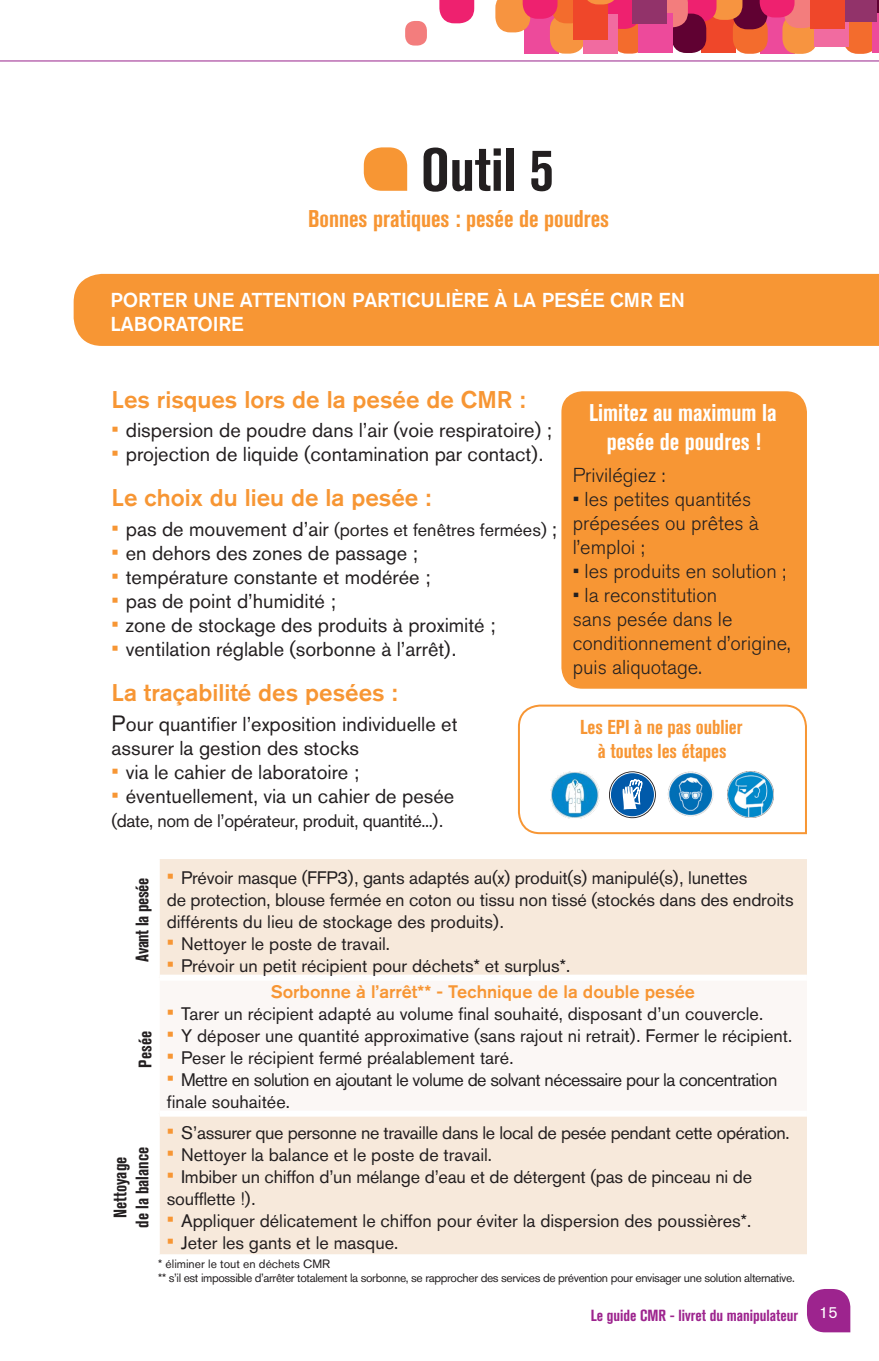
<style>
.page{position:relative;width:879px;height:1361px;background:#fff}
.page>*{position:absolute;margin:0;border:0;box-sizing:border-box;transform-origin:0 0}
.t1{font:700 condensed 60px "Akzidenz Grotesk BQ";color:#231f20}
.t2{font:500 24px "Akzidenz Grotesk BQ";color:#f79634}
.t3{font:700 condensed 24px/28.8px "Akzidenz Grotesk BQ";color:#fff;text-align:center}
.t4{font:700 condensed 24px "Akzidenz Grotesk BQ";color:#f79634}
.t5{font:20px "Akzidenz Grotesk BQ";color:#231f20}
.t6{font:300 20px/24px "Akzidenz Grotesk BQ";color:#231f20}
.t7{font:500 20px/24px "Akzidenz Grotesk BQ";letter-spacing:-.005em;color:#fff}
.t8{font:700 condensed 20px "Akzidenz Grotesk BQ";color:#f79634}
.t9{font:18px/22px "Akzidenz Grotesk BQ";color:#231f20}
.t10{font:18px "Akzidenz Grotesk BQ";letter-spacing:-.02em;color:#231f20}
.t11{font:18px "Akzidenz Grotesk BQ";letter-spacing:-.03em;color:#231f20}
.t12{font:500 18px "Akzidenz Grotesk BQ";color:#f79634}
.t13{font:700 condensed 18px "Akzidenz Grotesk BQ";color:#231f20}
.t14{font:700 condensed 18px "Akzidenz Grotesk BQ";letter-spacing:-.02em;color:#231f20}
.t15{font:700 condensed 16px "Akzidenz Grotesk BQ";color:#9d248e}
.t16{font:16px "Akzidenz Grotesk BQ";color:#fff}
.t17{font:12px "Akzidenz Grotesk BQ";letter-spacing:-.03em;color:#231f20}
.t18{font:12px "Akzidenz Grotesk BQ";color:#231f20}
.s1{font-size:22px;color:#f79634}
.s2{font-size:20px}
.s3{font-size:22px}
</style>
<div class="page">
<hr style="left:0;top:60px;width:879px;height:1px;background:#98228b">
<svg style="left:807px;top:1289px;width:43px;height:43px;background:#a63999"></svg>
<div style="left:759px;top:14px;width:35px;height:40px;background:#ed4a9b"></div>
<div style="left:700px;top:13px;width:35px;height:39px;background:#ef472a"></div>
<div style="left:782px;top:14px;width:35px;height:40px;background:#f79440;border-radius:15px"></div>
<div style="left:733px;top:14px;width:34px;height:40px;background:#f36c2d;border-radius:15px"></div>
<div style="left:843px;top:14px;width:35px;height:40px;background:#f36c2d;border-radius:15px"></div>
<svg style="left:877px;top:0;width:2px;height:14px"></svg>
<div style="left:814px;top:7px;width:35px;height:40px;background:#f16ba0"></div>
<div style="left:872px;top:14px;width:7px;height:39px;background:#ed4a9b"></div>
<div style="left:671px;top:14px;width:35px;height:39px;background:#600132;border-radius:15px"></div>
<div style="left:842px;top:0;width:35px;height:21px;background:#92336a"></div>
<div style="left:810px;top:0;width:35px;height:29px;background:#ef472a"></div>
<div style="left:524px;top:14px;width:35px;height:39px;background:#ed4a9b"></div>
<div style="left:550px;top:14px;width:35px;height:40px;background:#f79440;border-radius:15px"></div>
<div style="left:612px;top:14px;width:35px;height:40px;background:#f36c2d;border-radius:15px"></div>
<svg style="left:667px;top:0;width:143px;height:29px"></svg>
<svg style="left:439px;top:0;width:35px;height:23px"></svg>
<div style="left:583px;top:14px;width:35px;height:40px;background:#f16ba0"></div>
<div style="left:638px;top:14px;width:35px;height:39px;background:#ed4a9b"></div>
<div style="left:632px;top:0;width:35px;height:24px;background:#92336a"></div>
<div style="left:573px;top:0;width:35px;height:39px;background:#ef472a"></div>
<svg style="left:495px;top:0;width:142px;height:32px"></svg>
<div style="left:405px;top:21px;width:22px;height:25px;background:#f37d7d;border-radius:9px"></div>
<div style="left:74px;top:274px;width:805px;height:72px;background:#f79634"></div>
<svg style="left:364px;top:147px;width:43px;height:44px;background:#f7a14a"></svg>
<div style="left:160px;top:859px;width:647px;height:395px;background:#f7e9db"></div>
<div style="left:159px;top:977px;width:648px;height:136px;background:#fbf7f5"></div>
<hr style="left:158px;top:977px;width:2px;height:136px;background:#fff">
<div style="left:160px;top:974px;width:647px;height:6px;background:#fff"></div>
<div style="left:160px;top:1110px;width:647px;height:6px;background:#fff"></div>
<div style="left:561px;top:391px;width:246px;height:298px;background:#f79634"></div>
<svg style="left:517px;top:704px;width:290px;height:131px"></svg>
<p class="t1" style="left:421px;top:136px;width:134px">Outil 5</p>
<p class="t4" style="left:308px;top:205px;width:303px">Bonnes pratiques : pesée de poudres</p>
<p class="t7" style="left:111px;top:287px;width:576px">PORTER UNE ATTENTION PARTICULIÈRE À LA PESÉE CMR EN<br>LABORATOIRE</p>
<p class="t2" style="left:111px;top:384px;width:415px">Les risques lors de la pesée de CMR :</p>
<p class="t5" style="left:111px;top:418px;width:442px"><span class="s1">•</span> dispersion de poudre dans l’air (voie respiratoire) ;</p>
<p class="t5" style="left:111px;top:442px;width:433px"><span class="s1">•</span> projection de liquide (contamination par contact).</p>
<p class="t2" style="left:111px;top:483px;width:321px">Le choix du lieu de la pesée :</p>
<p class="t9" style="left:111px;top:518px;width:447px"><span class="s1">•</span> <span class="s2">pas de mouvement d’air</span> (portes et fenêtres fermées) <span class="s2">;</span></p>
<p class="t5" style="left:111px;top:541px;width:308px"><span class="s1">•</span> en dehors des zones de passage ;</p>
<p class="t5" style="left:111px;top:565px;width:320px"><span class="s1">•</span> température constante et modérée ;</p>
<p class="t5" style="left:111px;top:589px;width:226px"><span class="s1">•</span> pas de point d’humidité ;</p>
<p class="t5" style="left:111px;top:613px;width:385px"><span class="s1">•</span> zone de stockage des produits à proximité ;</p>
<p class="t5" style="left:111px;top:637px;width:346px"><span class="s1">•</span> ventilation réglable (sorbonne à l’arrêt).</p>
<p class="t2" style="left:111px;top:678px;width:288px">La traçabilité des pesées :</p>
<p class="t5" style="left:111px;top:712px;width:347px"><span class="s3">P</span>our quantifier l’exposition individuelle et</p>
<p class="t5" style="left:111px;top:736px;width:249px">assurer la gestion des stocks</p>
<p class="t5" style="left:111px;top:760px;width:249px"><span class="s1">•</span> via le cahier de laboratoire ;</p>
<p class="t5" style="left:111px;top:784px;width:344px"><span class="s1">•</span> éventuellement, via un cahier de pesée</p>
<p class="t10" style="left:111px;top:810px;width:333px">(date, nom de l’opérateur, produit, quantité...).</p>
<p class="t9" style="left:167px;top:866px;width:582px"><span class="s1">•</span> Prévoir masque (FFP3), gants adaptés au(x) produit(s) manipulé(s), lunettes</p>
<p class="t9" style="left:167px;top:888px;width:628px">de protection, blouse fermée en coton ou tissu non tissé (stockés dans des endroits</p>
<p class="t9" style="left:167px;top:910px;width:339px">différents du lieu de stockage des produits).</p>
<p class="t9" style="left:167px;top:932px;width:225px"><span class="s1">•</span> Nettoyer le poste de travail.</p>
<p class="t9" style="left:167px;top:954px;width:405px"><span class="s1">•</span> Prévoir un petit récipient pour déchets* et surplus*.</p>
<p class="t12" style="left:271px;top:980px;width:426px">Sorbonne à l’arrêt** - Technique de la double pesée</p>
<p class="t9" style="left:167px;top:1002px;width:598px"><span class="s1">•</span> Tarer un récipient adapté au volume final souhaité, disposant d’un couvercle.</p>
<p class="t9" style="left:167px;top:1024px;width:627px"><span class="s1">•</span> Y déposer une quantité approximative (sans rajout ni retrait). Fermer le récipient.</p>
<p class="t9" style="left:167px;top:1046px;width:348px"><span class="s1">•</span> Peser le récipient fermé préalablement taré.</p>
<p class="t11" style="left:167px;top:1069px;width:612px"><span class="s1">•</span> Mettre en solution en ajoutant le volume de solvant nécessaire pour la concentration</p>
<p class="t9" style="left:167px;top:1090px;width:125px">finale souhaitée.</p>
<p class="t10" style="left:167px;top:1121px;width:624px"><span class="s1">•</span> S’assurer que personne ne travaille dans le local de pesée pendant cette opération.</p>
<p class="t9" style="left:167px;top:1143px;width:327px"><span class="s1">•</span> Nettoyer la balance et le poste de travail.</p>
<p class="t9" style="left:167px;top:1165px;width:587px"><span class="s1">•</span> Imbiber un chiffon d’un mélange d’eau et de détergent (pas de pinceau ni de soufflette !).</p>
<p class="t9" style="left:167px;top:1209px;width:586px"><span class="s1">•</span> Appliquer délicatement le chiffon pour éviter la dispersion des poussières*.</p>
<p class="t9" style="left:167px;top:1231px;width:233px"><span class="s1">•</span> Jeter les gants et le masque.</p>
<p class="t3" style="left:589px;top:398px;width:189px">Limitez au maximum la pesée de poudres !</p>
<p class="t6" style="left:573px;top:464px;width:94px">Privilégiez :</p>
<p class="t6" style="left:573px;top:488px;width:187px">• les petites quantités prépesées ou prêtes à l’emploi ;</p>
<p class="t6" style="left:573px;top:560px;width:215px">• les produits en solution ;</p>
<p class="t6" style="left:573px;top:584px;width:219px">• la reconstitution<br>sans pesée dans le conditionnement d’origine, puis aliquotage.</p>
<p class="t8" style="left:580px;top:715px;width:164px">Les EPI à ne pas oublier</p>
<p class="t8" style="left:598px;top:739px;width:130px">à toutes les étapes</p>
<p class="t14" style="left:132px;top:962px;width:85px;rotate:-90deg">Avant la pesée</p>
<p class="t13" style="left:135px;top:1068px;width:39px;rotate:-90deg">Pesée</p>
<p class="t13" style="left:110px;top:1218px;width:63px;rotate:-90deg">Nettoyage</p>
<p class="t13" style="left:132px;top:1228px;width:83px;rotate:-90deg">de la balance</p>
<p class="t18" style="left:158px;top:1256px;width:173px">* éliminer le tout en déchets CMR</p>
<p class="t17" style="left:158px;top:1270px;width:638px">** s’il est impossible d’arrêter totalement la sorbonne, se rapprocher des services de prévention pour envisager une solution alternative.</p>
<p class="t15" style="left:591px;top:1306px;width:209px">Le guide CMR - livret du manipulateur</p>
<p class="t16" style="left:819px;top:1303px;width:20px">15</p>
</div>
